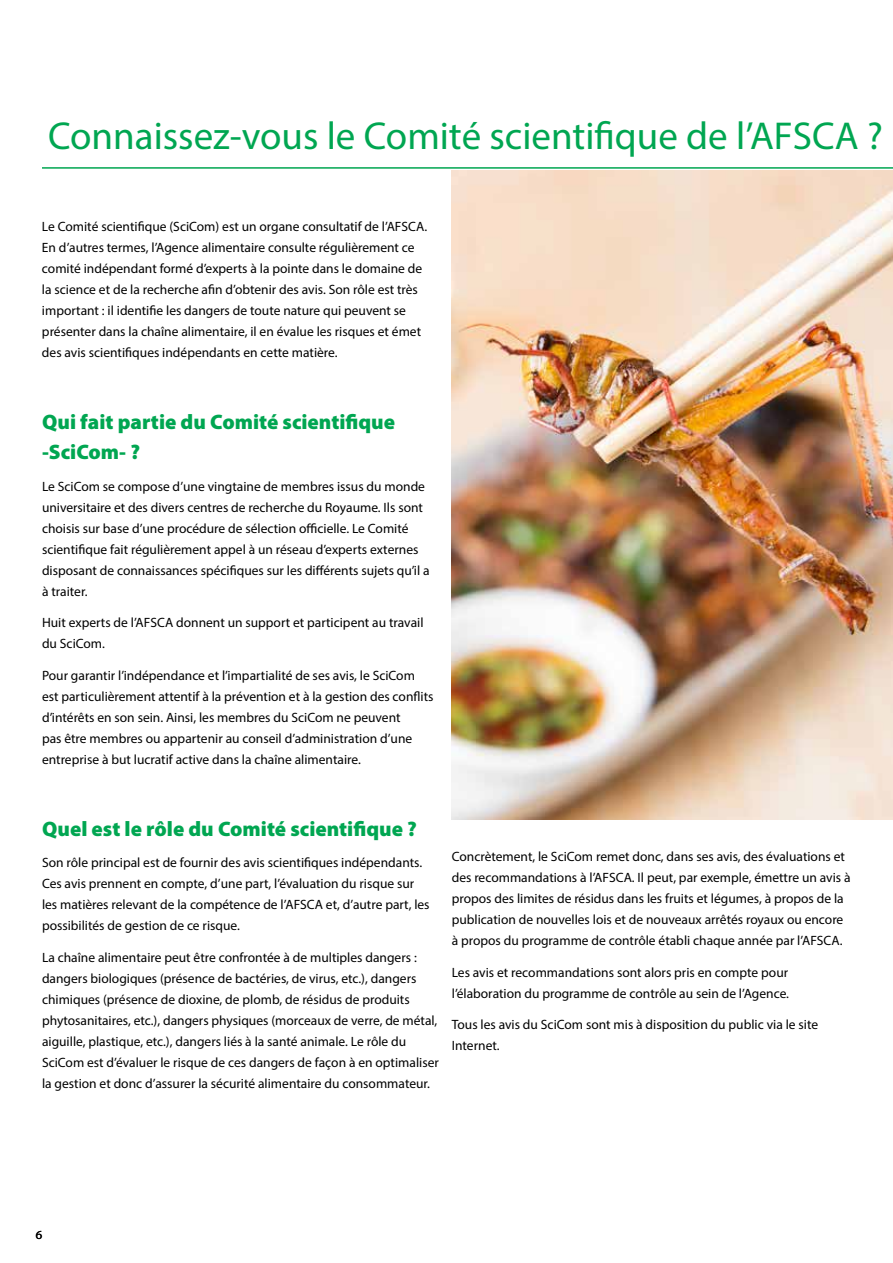
<style>
.page{position:relative;width:893px;height:1263px;background:#fff}
.page>*{position:absolute;margin:0;border:0;box-sizing:border-box;transform-origin:0 0}
.t1{font:39px "Myriad Pro";color:#00a651}
.t2{font:900 21px/30px "Myriad Pro";color:#00a651}
.t3{font:13.5px/21px "Myriad Pro";color:#000}
</style>
<div class="page">
<hr style="left:42px;top:167px;width:851px;height:2px;background:#00a651">
<img style="left:452px;top:170px;width:441px;height:649px">
<h1 class="t1" style="left:48px;top:111px;width:836px">Connaissez-vous le Comité scientifique de l’AFSCA ?</h1>
<p class="t3" style="left:42px;top:216px;width:387px">Le Comité scientifique (SciCom) est un organe consultatif de l’AFSCA.<br>En d’autres termes, l’Agence alimentaire consulte régulièrement ce comité indépendant formé d’experts à la pointe dans le domaine de la science et de la recherche afin d’obtenir des avis. Son rôle est très important : il identifie les dangers de toute nature qui peuvent se présenter dans la chaîne alimentaire, il en évalue les risques et émet des avis scientifiques indépendants en cette matière.</p>
<h2 class="t2" style="left:42px;top:407px;width:355px">Qui fait partie du Comité scientifique -SciCom- ?</h2>
<p class="t3" style="left:42px;top:475px;width:389px">Le SciCom se compose d’une vingtaine de membres issus du monde universitaire et des divers centres de recherche du Royaume. Ils sont choisis sur base d’une procédure de sélection officielle. Le Comité scientifique fait régulièrement appel à un réseau d’experts externes disposant de connaissances spécifiques sur les différents sujets qu’il a à traiter.</p>
<p class="t3" style="left:42px;top:612px;width:383px">Huit experts de l’AFSCA donnent un support et participent au travail du SciCom.</p>
<p class="t3" style="left:42px;top:664px;width:393px">Pour garantir l’indépendance et l’impartialité de ses avis, le SciCom est particulièrement attentif à la prévention et à la gestion des conflits d’intérêts en son sein. Ainsi, les membres du SciCom ne peuvent<br>pas être membres ou appartenir au conseil d’administration d’une entreprise à but lucratif active dans la chaîne alimentaire.</p>
<h2 class="t2" style="left:42px;top:814px;width:376px">Quel est le rôle du Comité scientifique ?</h2>
<p class="t3" style="left:42px;top:852px;width:389px">Son rôle principal est de fournir des avis scientifiques indépendants.<br>Ces avis prennent en compte, d’une part, l’évaluation du risque sur les matières relevant de la compétence de l’AFSCA et, d’autre part, les possibilités de gestion de ce risque.</p>
<p class="t3" style="left:42px;top:946px;width:398px">La chaîne alimentaire peut être confrontée à de multiples dangers : dangers biologiques (présence de bactéries, de virus, etc.), dangers chimiques (présence de dioxine, de plomb, de résidus de produits phytosanitaires, etc.), dangers physiques (morceaux de verre, de métal, aiguille, plastique, etc.), dangers liés à la santé animale. Le rôle du SciCom est d’évaluer le risque de ces dangers de façon à en optimaliser la gestion et donc d’assurer la sécurité alimentaire du consommateur.</p>
<p class="t3" style="left:452px;top:846px;width:400px">Concrètement, le SciCom remet donc, dans ses avis, des évaluations et des recommandations à l’AFSCA. Il peut, par exemple, émettre un avis à propos des limites de résidus dans les fruits et légumes, à propos de la publication de nouvelles lois et de nouveaux arrêtés royaux ou encore à propos du programme de contrôle établi chaque année par l’AFSCA.</p>
<p class="t3" style="left:452px;top:961px;width:339px">Les avis et recommandations sont alors pris en compte pour l’élaboration du programme de contrôle au sein de l’Agence.</p>
<p class="t3" style="left:452px;top:1014px;width:368px">Tous les avis du SciCom sont mis à disposition du public via le site<br>Internet.</p>
<p class="t3" style="left:35px;top:1224px;width:9px">6</p>
</div>
